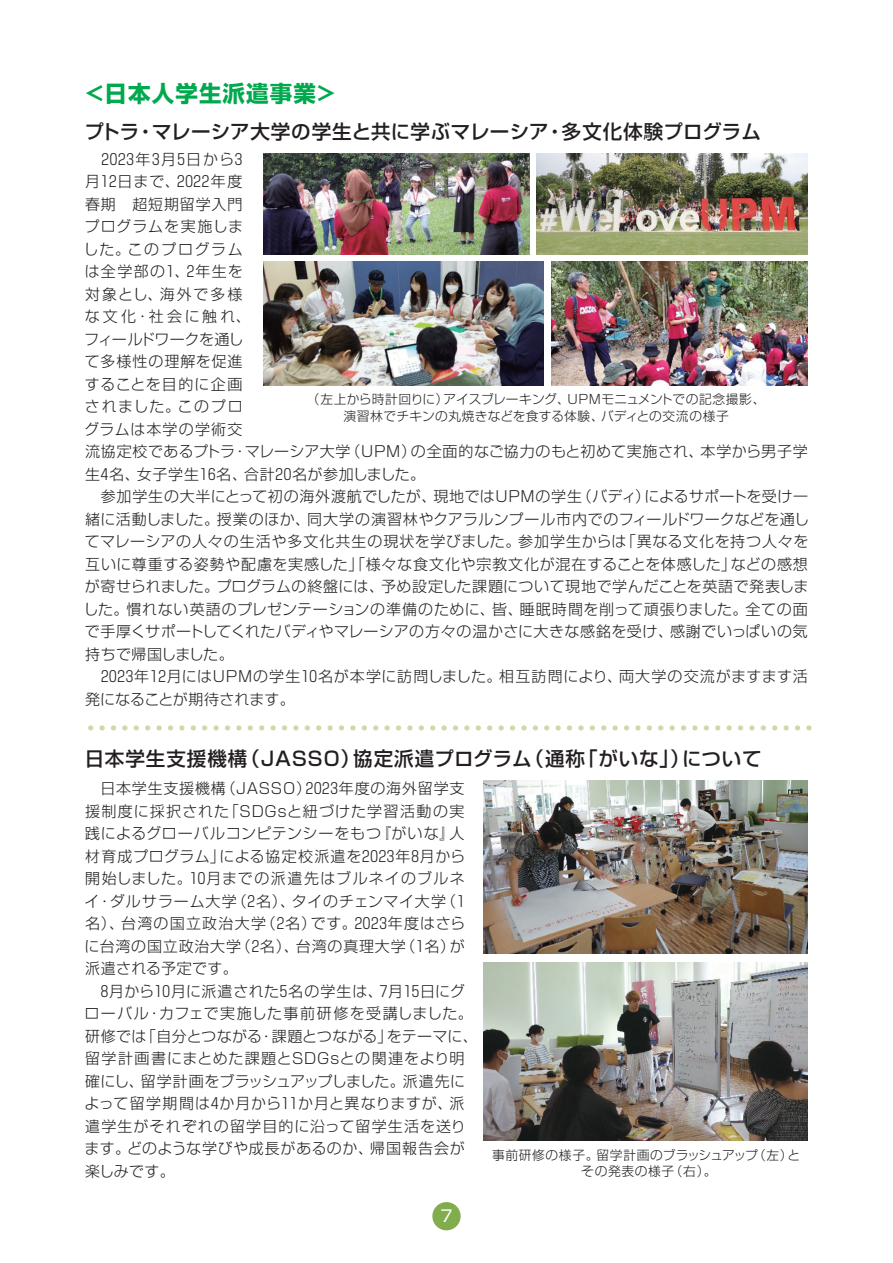
<style>
.page{position:relative;width:893px;height:1263px;background:#fff}
.page>*{position:absolute;margin:0;border:0;box-sizing:border-box;transform-origin:0 0}
.t1{font:700 22.5px "Shin Go Pro";letter-spacing:.05em;color:#00a84e}
.t2{font:500 19.5px "Shin Go Pro";letter-spacing:.035em;color:#231f20}
.t3{font:500 19.5px "Shin Go Pro";letter-spacing:.015em;color:#231f20}
.t4{font:15.9px "Shin Go Pro";color:#fff}
.t5{font:300 15px/22.5px "Shin Go Pro";letter-spacing:.04em;color:#231f20}
.t6{font:300 12.75px/16.5px "Shin Go Pro";letter-spacing:.03em;color:#231f20;text-align:center}
.t7{font:300 12.75px/16.5px "Shin Go Pro";letter-spacing:.05em;color:#231f20;text-align:center}
</style>
<div class="page">
<img style="left:483px;top:781px;width:325px;height:172px">
<img style="left:263px;top:261px;width:280px;height:124px">
<img style="left:551px;top:261px;width:257px;height:124px">
<img style="left:264px;top:153px;width:266px;height:102px">
<img style="left:537px;top:154px;width:271px;height:101px">
<img style="left:483px;top:963px;width:325px;height:177px">
<svg style="left:91px;top:725px;width:719px;height:5px"></svg>
<div style="left:432px;top:1202px;width:29px;height:28px;background:#82ad4d;border-radius:50%"></div>
<h1 class="t1" style="left:85px;top:76px;width:252px">&lt;日本人学生派遣事業&gt;</h1>
<h2 class="t3" style="left:84px;top:115px;width:678px">プトラ・マレーシア大学の学生と共に学ぶマレーシア・多文化体験プログラム</h2>
<p class="t5" style="left:83px;top:146px;width:727px;text-indent:18px">2023年3月5日から3<br>月12日まで、2022年度<br>春期　超短期留学入門<br>プログラムを実施しま<br>した。このプログラム<br>は全学部の1、2年生を<br>対象とし、海外で多様<br>な文化・社会に触れ、<br>フィールドワークを通し<br>て多様性の理解を促進<br>することを目的に企画<br>されました。このプロ<br>グラムは本学の学術交<br>流協定校であるプトラ・マレーシア大学（UPM）の全面的なご協力のもと初めて実施され、本学から男子学生4名、女子学生16名、合計20名が参加しました。<br>　参加学生の大半にとって初の海外渡航でしたが、現地ではUPMの学生（バディ）によるサポートを受け一緒に活動しました。授業のほか、同大学の演習林やクアラルンプール市内でのフィールドワークなどを通してマレーシアの人々の生活や多文化共生の現状を学びました。参加学生からは「異なる文化を持つ人々を互いに尊重する姿勢や配慮を実感した」「様々な食文化や宗教文化が混在することを体感した」などの感想が寄せられました。プログラムの終盤には、予め設定した課題について現地で学んだことを英語で発表しました。慣れない英語のプレゼンテーションの準備のために、皆、睡眠時間を削って頑張りました。全ての面で手厚くサポートしてくれたバディやマレーシアの方々の温かさに大きな感銘を受け、感謝でいっぱいの気持ちで帰国しました。</p>
<p class="t5" style="left:85px;top:664px;width:724px;text-indent:16px">2023年12月にはUPMの学生10名が本学に訪問しました。相互訪問により、両大学の交流がますます活発になることが期待されます。</p>
<p class="t6" style="left:307px;top:389px;width:460px">（左上から時計回りに）アイスブレーキング、UPMモニュメントでの記念撮影、演習林でチキンの丸焼きなどを食する体験、バディとの交流の様子</p>
<h2 class="t2" style="left:85px;top:742px;width:678px">日本学生支援機構（JASSO）協定派遣プログラム（通称「がいな」）について</h2>
<p class="t5" style="left:84px;top:775px;width:382px;text-align:justify">　日本学生支援機構（JASSO）2023年度の海外留学支援制度に採択された「SDGsと紐づけた学習活動の実践によるグローバルコンピテンシーをもつ『がいな』人材育成プログラム」による協定校派遣を2023年8月から開始しました。10月までの派遣先はブルネイのブルネイ・ダルサラーム大学（2名）、タイのチェンマイ大学（1名）、台湾の国立政治大学（2名）です。2023年度はさらに台湾の国立政治大学（2名）、台湾の真理大学（1名）が派遣される予定です。</p>
<p class="t5" style="left:84px;top:978px;width:395px;text-indent:16px">8月から10月に派遣された5名の学生は、7月15日にグローバル・カフェで実施した事前研修を受講しました。研修では「自分とつながる・課題とつながる」をテーマに、留学計画書にまとめた課題とSDGsとの関連をより明確にし、留学計画をブラッシュアップしました。派遣先によって留学期間は4か月から11か月と異なりますが、派遣学生がそれぞれの留学目的に沿って留学生活を送ります。どのような学びや成長があるのか、帰国報告会が楽しみです。</p>
<p class="t4" style="left:440px;top:1203px;width:14px">7</p>
<p class="t7" style="left:492px;top:1145px;width:310px">事前研修の様子。留学計画のブラッシュアップ（左）とその発表の様子（右）。</p>
</div>
